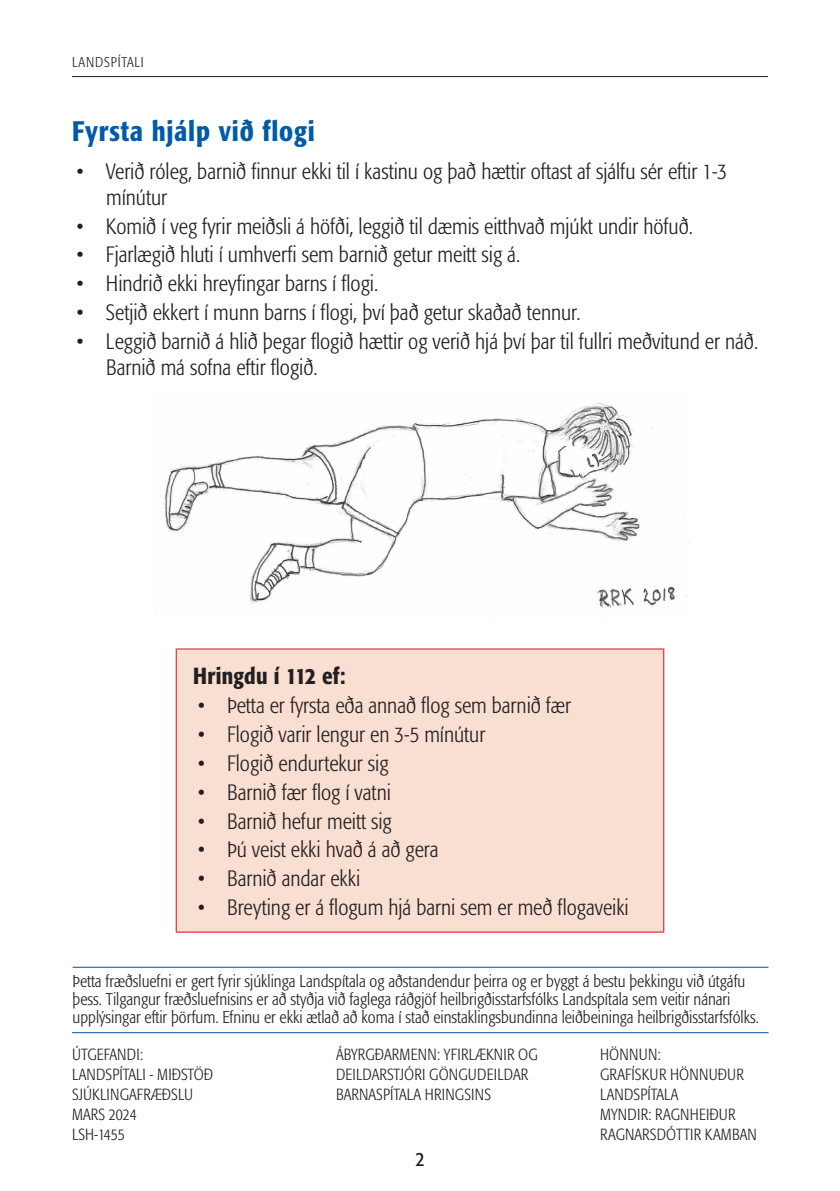
<style>
.page{position:relative;width:840px;height:1191px;background:#fff}
.page>*{position:absolute;margin:0;border:0;box-sizing:border-box;transform-origin:0 0}
.Millifyrirsagnir{font:500 condensed 28px "Formata";letter-spacing:.03em;color:#015ba6}
.Milli_millifyrirsagnir{font:500 condensed 23px "Formata";letter-spacing:.01em;color:#231f20}
.t1{font:300 condensed 22px/26px "Formata";color:#231f20}
.t2{font:condensed 20px "Formata";color:#231f20}
.t3{font:300 condensed 17px/17.8px "Formata";color:#231f20}
.Kreditlisti{font:300 condensed 16px/20px "Formata";letter-spacing:.01em;color:#231f20}
.t4{font:300 condensed 14px "Formata";letter-spacing:.05em;color:#231f20}
</style>
<div class="page">
<hr style="left:72px;top:76px;width:695px;height:1px;background:#231f20">
<img style="left:156px;top:403px;width:533px;height:208px">
<div style="left:176px;top:649px;width:487px;height:283px;background:#f9dfd2"></div>
<hr style="left:176px;top:648px;width:488px;height:1px;background:#cd151d">
<hr style="left:176px;top:649px;width:1px;height:282px;background:#cd151d">
<hr style="left:663px;top:649px;width:1px;height:282px;background:#cd151d">
<hr style="left:176px;top:931px;width:488px;height:1px;background:#cd151d">
<hr style="left:72px;top:1032px;width:696px;height:1px;background:#01529b">
<hr style="left:73px;top:966px;width:695px;height:1px;background:#01529b">
<p class="t4" style="left:72px;top:54px;width:73px">LANDSPÍTALI</p>
<p class="Millifyrirsagnir" style="left:72px;top:114px;width:244px">Fyrsta hjálp við flogi</p>
<p class="t1" style="left:106px;top:158px;width:622px;text-indent:-29px">• Verið róleg, barnið finnur ekki til í kastinu og það hættir oftast af sjálfu sér eftir 1-3 mínútur</p>
<p class="t1" style="left:77px;top:213px;width:617px">• Komið í veg fyrir meiðsli á höfði, leggið til dæmis eitthvað mjúkt undir höfuð.</p>
<p class="t1" style="left:77px;top:242px;width:445px">• Fjarlægið hluti í umhverfi sem barnið getur meitt sig á.</p>
<p class="t1" style="left:77px;top:271px;width:303px">• Hindrið ekki hreyfingar barns í flogi.</p>
<p class="t1" style="left:77px;top:300px;width:505px">• Setjið ekkert í munn barns í flogi, því það getur skaðað tennur.</p>
<p class="t1" style="left:106px;top:328px;width:653px;text-indent:-29px">• Leggið barnið á hlið þegar flogið hættir og verið hjá því þar til fullri meðvitund er náð.<br>Barnið má sofna eftir flogið.</p>
<p class="Milli_millifyrirsagnir" style="left:193px;top:662px;width:154px">Hringdu í 112 ef:</p>
<p class="t1" style="left:198px;top:692px;width:374px">• Þetta er fyrsta eða annað flog sem barnið fær</p>
<p class="t1" style="left:198px;top:721px;width:289px">• Flogið varir lengur en 3-5 mínútur</p>
<p class="t1" style="left:198px;top:750px;width:192px">• Flogið endurtekur sig</p>
<p class="t1" style="left:198px;top:779px;width:194px">• Barnið fær flog í vatni</p>
<p class="t1" style="left:198px;top:808px;width:195px">• Barnið hefur meitt sig</p>
<p class="t1" style="left:198px;top:837px;width:242px">• Þú veist ekki hvað á að gera</p>
<p class="t1" style="left:198px;top:865px;width:164px">• Barnið andar ekki</p>
<p class="t1" style="left:198px;top:894px;width:432px">• Breyting er á flogum hjá barni sem er með flogaveiki</p>
<p class="t3" style="left:73px;top:972px;width:687px">Þetta fræðsluefni er gert fyrir sjúklinga Landspítala og aðstandendur þeirra og er byggt á bestu þekkingu við útgáfu þess. Tilgangur fræðsluefnisins er að styðja við faglega ráðgjöf heilbrigðisstarfsfólks Landspítala sem veitir nánari upplýsingar eftir þörfum. Efninu er ekki ætlað að koma í stað einstaklingsbundinna leiðbeininga heilbrigðisstarfsfólks.</p>
<p class="Kreditlisti" style="left:72px;top:1044px;width:143px">ÚTGEFANDI:<br>LANDSPÍTALI - MIÐSTÖÐ<br>SJÚKLINGAFRÆÐSLU</p>
<p class="Kreditlisti" style="left:72px;top:1104px;width:66px">MARS 2024</p>
<p class="Kreditlisti" style="left:72px;top:1124px;width:54px">LSH-1455</p>
<p class="Kreditlisti" style="left:336px;top:1044px;width:203px">ÁBYRGÐARMENN: YFIRLÆKNIR OG<br>DEILDARSTJÓRI GÖNGUDEILDAR<br>BARNASPÍTALA HRINGSINS</p>
<p class="Kreditlisti" style="left:599px;top:1044px;width:145px">HÖNNUN:<br>GRAFÍSKUR HÖNNUÐUR<br>LANDSPÍTALA</p>
<p class="Kreditlisti" style="left:599px;top:1104px;width:158px">MYNDIR: RAGNHEIÐUR<br>RAGNARSDÓTTIR KAMBAN</p>
<p class="t2" style="left:415px;top:1147px;width:11px">2</p>
</div>
